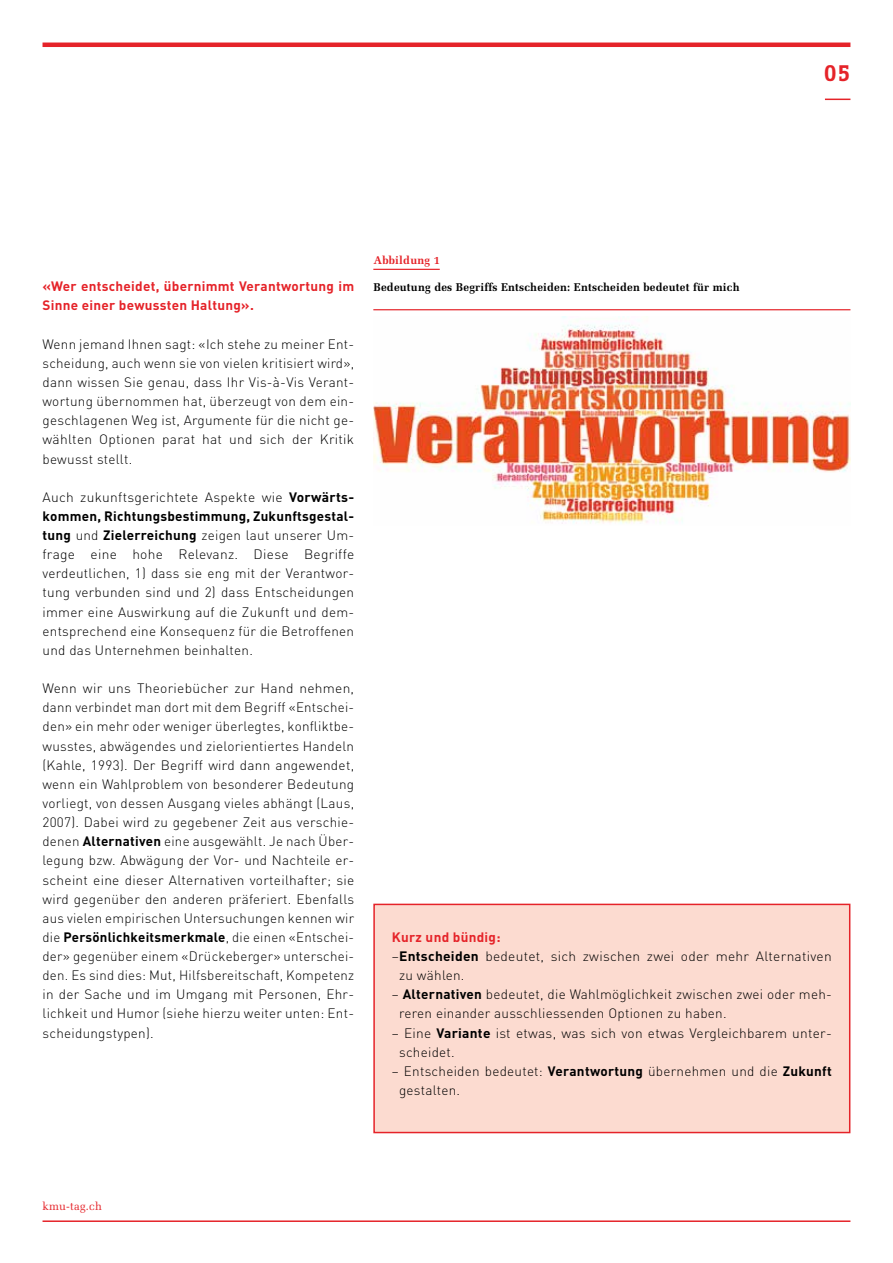
<style>
.page{position:relative;width:893px;height:1263px;background:#fff}
.page>*{position:absolute;margin:0;border:0;box-sizing:border-box;transform-origin:0 0}
.t1{font:700 22.5px "Fago Office Serif";color:#e52329}
.t2{font:300 13.5px/19.2px "DIN";letter-spacing:.02em;color:#000;text-align:justify}
.t3{font:700 13.5px/19.2px "DIN";letter-spacing:.02em;color:#e52329}
.t4{font:700 11.25px "Melior";letter-spacing:.02em;color:#000}
.t5{font:11.25px "Melior";letter-spacing:.02em;color:#e52329}
.t6{font:700 11.25px "Melior";letter-spacing:.02em;color:#e52329}
.s1{font-weight:700}
</style>
<div class="page">
<svg style="left:825px;top:99px;width:25px;height:1px"></svg>
<hr style="left:43px;top:1220px;width:807px;height:2px;background:#e52329">
<hr style="left:373px;top:269px;width:67px;height:1px;background:#e52329">
<hr style="left:373px;top:309px;width:477px;height:1px;background:#e52329">
<hr style="left:43px;top:43px;width:807px;height:4px;background:#e52329">
<img style="left:373px;top:317px;width:477px;height:207px">
<div style="left:374px;top:904px;width:476px;height:228px;background:#fcdbd0"></div>
<div style="left:373px;top:904px;width:477px;height:229px;border:2px solid #e52329"></div>
<h1 class="t1" style="left:824px;top:60px;width:28px">05</h1>
<p class="t3" style="left:43px;top:276px;width:313px">«Wer entscheidet, übernimmt Verantwortung im<br>Sinne einer bewussten Haltung».</p>
<p class="t2" style="left:43px;top:334px;width:313px">Wenn jemand Ihnen sagt: «Ich stehe zu meiner Ent&shy;scheidung, auch wenn sie von vielen kritisiert wird», dann wissen Sie genau, dass Ihr Vis-à-Vis Verant&shy;wortung übernommen hat, überzeugt von dem ein&shy;geschlagenen Weg ist, Argumente für die nicht ge&shy;wählten Optionen parat hat und sich der Kritik bewusst stellt.</p>
<p class="t2" style="left:43px;top:487px;width:313px">Auch zukunftsgerichtete Aspekte wie <span class="s1">Vorwärts&shy;kommen, Richtungsbestimmung, Zukunftsgestal&shy;tung</span> und <span class="s1">Zielerreichung</span> zeigen laut unserer Um&shy;frage eine hohe Relevanz. Diese Begriffe verdeutlichen, 1) dass sie eng mit der Verantwor&shy;tung verbunden sind und 2) dass Entscheidungen immer eine Auswirkung auf die Zukunft und dem&shy;entsprechend eine Konsequenz für die Betroffenen und das Unternehmen beinhalten.</p>
<p class="t2" style="left:43px;top:678px;width:313px">Wenn wir uns Theoriebücher zur Hand nehmen, dann verbindet man dort mit dem Begriff «Entschei&shy;den» ein mehr oder weniger überlegtes, konfliktbe&shy;wusstes, abwägendes und zielorientiertes Handeln (Kahle, 1993). Der Begriff wird dann angewendet, wenn ein Wahlproblem von besonderer Bedeutung vorliegt, von dessen Ausgang vieles abhängt (Laus, 2007). Dabei wird zu gegebener Zeit aus verschie&shy;denen <span class="s1">Alternativen</span> eine ausgewählt. Je nach Über&shy;legung bzw. Abwägung der Vor- und Nachteile er&shy;scheint eine dieser Alternativen vorteilhafter; sie wird gegenüber den anderen präferiert. Ebenfalls aus vielen empirischen Untersuchungen kennen wir die <span class="s1">Persönlichkeitsmerkmale</span>, die einen «Entschei&shy;der» gegenüber einem «Drückeberger» unterschei&shy;den. Es sind dies: Mut, Hilfsbereitschaft, Kompetenz in der Sache und im Umgang mit Personen, Ehr&shy;lichkeit und Humor (siehe hierzu weiter unten: Ent&shy;scheidungstypen).</p>
<p class="t6" style="left:373px;top:254px;width:68px">Abbildung 1</p>
<p class="t4" style="left:373px;top:281px;width:368px">Bedeutung des Begriffs Entscheiden: Entscheiden bedeutet für mich</p>
<p class="t3" style="left:392px;top:927px;width:110px">Kurz und bündig:</p>
<p class="t2" style="left:392px;top:946px;width:441px">–<span class="s1">Entscheiden</span> bedeutet, sich zwischen zwei oder mehr Alternativen</p>
<p class="t2" style="left:399px;top:965px;width:67px">zu wählen.</p>
<p class="t2" style="left:399px;top:984px;width:434px;text-indent:-7px">– <span class="s1">Alternativen</span> bedeutet, die Wahlmöglichkeit zwischen zwei oder meh&shy;reren einander ausschliessenden Optionen zu haben.</p>
<p class="t2" style="left:399px;top:1022px;width:432px;text-indent:-7px">– Eine <span class="s1">Variante</span> ist etwas, was sich von etwas Vergleichbarem unter&shy;scheidet.</p>
<p class="t2" style="left:399px;top:1061px;width:434px;text-indent:-7px">– Entscheiden bedeutet: <span class="s1">Verantwortung</span> übernehmen und die <span class="s1">Zukunft </span>gestalten.</p>
<p class="t5" style="left:43px;top:1199px;width:61px">kmu-tag.ch</p>
</div>
